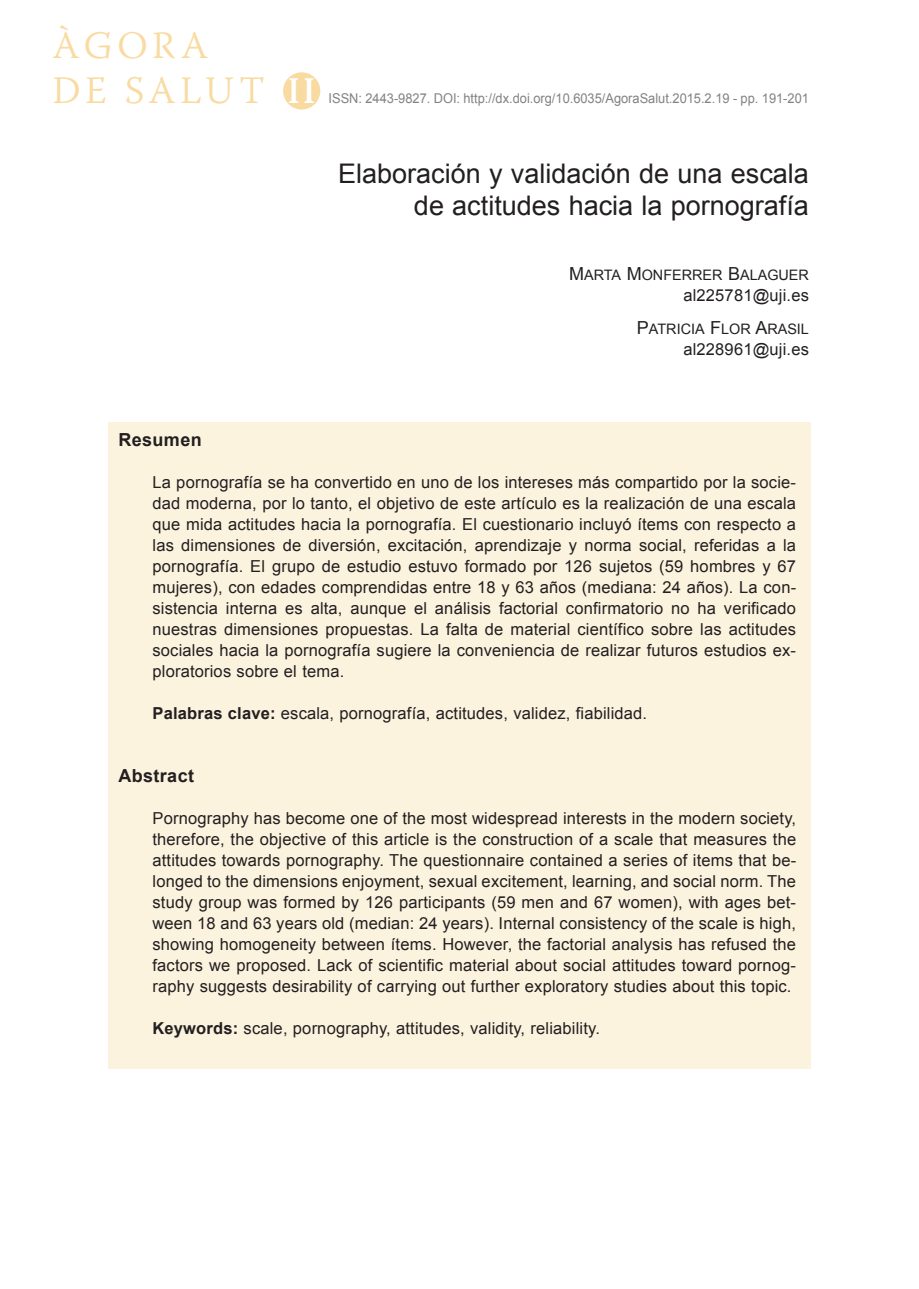
<style>
.page{position:relative;width:919px;height:1289px;background:#fff}
.page>*{position:absolute;margin:0;border:0;box-sizing:border-box;transform-origin:0 0}
.t1{font:300 38.7px/45px "Warnock Pro";letter-spacing:.11em;color:#f9dba1}
.t2{font:27px/32.4px "Arial";color:#231f20;text-align:right}
.t3{font:700 18px "Arial";color:#231f20}
.t4{font:16.5px/21px "Arial";letter-spacing:.01em;color:#231f20;text-align:justify}
.t5{font:14.4px "Arial MT SC800";color:#231f20}
.t6{font:13.5px "Arial";color:#808285;scale:.95 1}
.s1{font-weight:700;font-size:37.5px;color:#fff}
.s2{font-size:18px}
.s3{font-weight:700}
</style>
<div class="page">
<div style="left:108px;top:422px;width:702px;height:647px;background:#fcf3df"></div>
<div style="left:283px;top:72px;width:37px;height:37px;background:#f9dba1;border-radius:50%"></div>
<h1 class="t1" style="left:53px;top:22px;width:264px">ÀGORA<br>DE SALUT <span class="s1">II</span></h1>
<p class="t6" style="left:328px;top:89px;width:507px">ISSN: 2443-9827. DOI: http://dx.doi.org/10.6035/AgoraSalut.2015.2.19 - pp. 191-201</p>
<h2 class="t2" style="left:338px;top:157px;width:472px">Elaboración y validación de una escala de actitudes hacia la pornografía</h2>
<p class="t5" style="left:569px;top:265px;width:240px"><span class="s2">M</span>ARTA <span class="s2">M</span>ONFERRER <span class="s2">B</span>ALAGUER</p>
<p class="t4" style="left:683px;top:285px;width:127px">al225781@uji.es</p>
<p class="t5" style="left:637px;top:319px;width:173px"><span class="s2">P</span>ATRICIA <span class="s2">F</span>LOR <span class="s2">A</span>RASIL</p>
<p class="t4" style="left:683px;top:338px;width:127px">al228961@uji.es</p>
<p class="t3" style="left:118px;top:428px;width:85px">Resumen</p>
<p class="t4" style="left:152px;top:472px;width:645px">La pornografía se ha convertido en uno de los intereses más compartido por la socie&shy;dad moderna, por lo tanto, el objetivo de este artículo es la realización de una escala que mida actitudes hacia la pornografía. El cuestionario incluyó ítems con respecto a las dimensiones de diversión, excitación, aprendizaje y norma social, referidas a la pornografía. El grupo de estudio estuvo formado por 126 sujetos (59 hombres y 67 mujeres), con edades comprendidas entre 18 y 63 años (mediana: 24 años). La con&shy;sistencia interna es alta, aunque el análisis factorial confirmatorio no ha verificado nuestras dimensiones propuestas. La falta de material científico sobre las actitudes sociales hacia la pornografía sugiere la conveniencia de realizar futuros estudios ex&shy;ploratorios sobre el tema.</p>
<p class="t4" style="left:152px;top:703px;width:496px"><span class="s3">Palabras clave:</span> escala, pornografía, actitudes, validez, fiabilidad.</p>
<p class="t3" style="left:118px;top:764px;width:77px">Abstract</p>
<p class="t4" style="left:152px;top:808px;width:645px">Pornography has become one of the most widespread interests in the modern society, therefore, the objective of this article is the construction of a scale that measures the attitudes towards pornography. The questionnaire contained a series of items that be&shy;longed to the dimensions enjoyment, sexual excitement, learning, and social norm. The study group was formed by 126 participants (59 men and 67 women), with ages bet&shy;ween 18 and 63 years old (median: 24 years). Internal consistency of the scale is high, showing homogeneity between ítems. However, the factorial analysis has refused the factors we proposed. Lack of scientific material about social attitudes toward pornog&shy;raphy suggests desirability of carrying out further exploratory studies about this topic.</p>
<p class="t4" style="left:152px;top:1018px;width:449px"><span class="s3">Keywords:</span> scale, pornography, attitudes, validity, reliability.</p>
</div>
